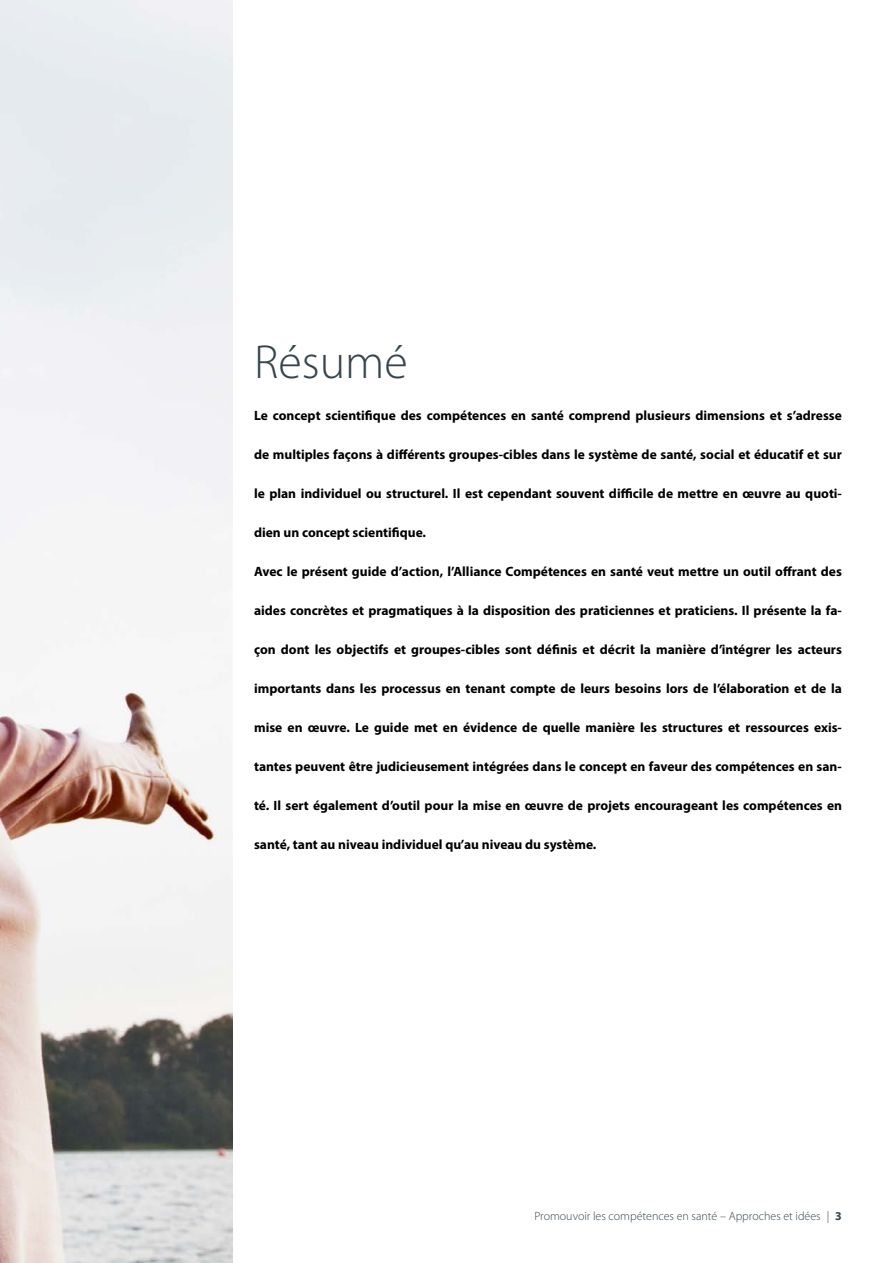
<style>
.page{position:relative;width:893px;height:1263px;background:#fff}
.page>*{position:absolute;margin:0;border:0;box-sizing:border-box;transform-origin:0 0}
._01_t{font:300 48px "Myriad Pro";color:#36454e}
._03_g{font:700 13.5px "Myriad Pro";color:#000}
._03_g-2{font:300 12px "Myriad Pro";color:#36454e}
.s1{font-weight:700}
</style>
<div class="page">
<img style="left:0;top:0;width:233px;height:1263px">
<p class="_01_t" style="left:254px;top:333px;width:155px">Résumé</p>
<p class="_03_g" style="left:254px;top:407px;width:589px">Le concept scientifique des compétences en santé comprend plusieurs dimensions et s’adresse</p>
<p class="_03_g" style="left:254px;top:446px;width:589px">de multiples façons à différents groupes-cibles dans le système de santé, social et éducatif et sur</p>
<p class="_03_g" style="left:254px;top:485px;width:589px">le plan individuel ou structurel. Il est cependant souvent difficile de mettre en œuvre au quoti-</p>
<p class="_03_g" style="left:254px;top:524px;width:174px">dien un concept scientifique.</p>
<p class="_03_g" style="left:254px;top:563px;width:589px">Avec le présent guide d’action, l’Alliance Compétences en santé veut mettre un outil offrant des</p>
<p class="_03_g" style="left:254px;top:602px;width:589px">aides concrètes et pragmatiques à la disposition des praticiennes et praticiens. Il présente la fa-</p>
<p class="_03_g" style="left:254px;top:641px;width:589px">çon dont les objectifs et groupes-cibles sont définis et décrit la manière d’intégrer les acteurs</p>
<p class="_03_g" style="left:254px;top:680px;width:589px">importants dans les processus en tenant compte de leurs besoins lors de l’élaboration et de la</p>
<p class="_03_g" style="left:254px;top:719px;width:589px">mise en œuvre. Le guide met en évidence de quelle manière les structures et ressources exis-</p>
<p class="_03_g" style="left:254px;top:758px;width:589px">tantes peuvent être judicieusement intégrées dans le concept en faveur des compétences en san-</p>
<p class="_03_g" style="left:254px;top:797px;width:589px">té. Il sert également d’outil pour la mise en œuvre de projets encourageant les compétences en</p>
<p class="_03_g" style="left:254px;top:836px;width:344px">santé, tant au niveau individuel qu’au niveau du système.</p>
<p class="_03_g-2" style="left:534px;top:1208px;width:309px">Promouvoir les compétences en santé – Approches et idées | <span class="s1">3</span></p>
</div>
